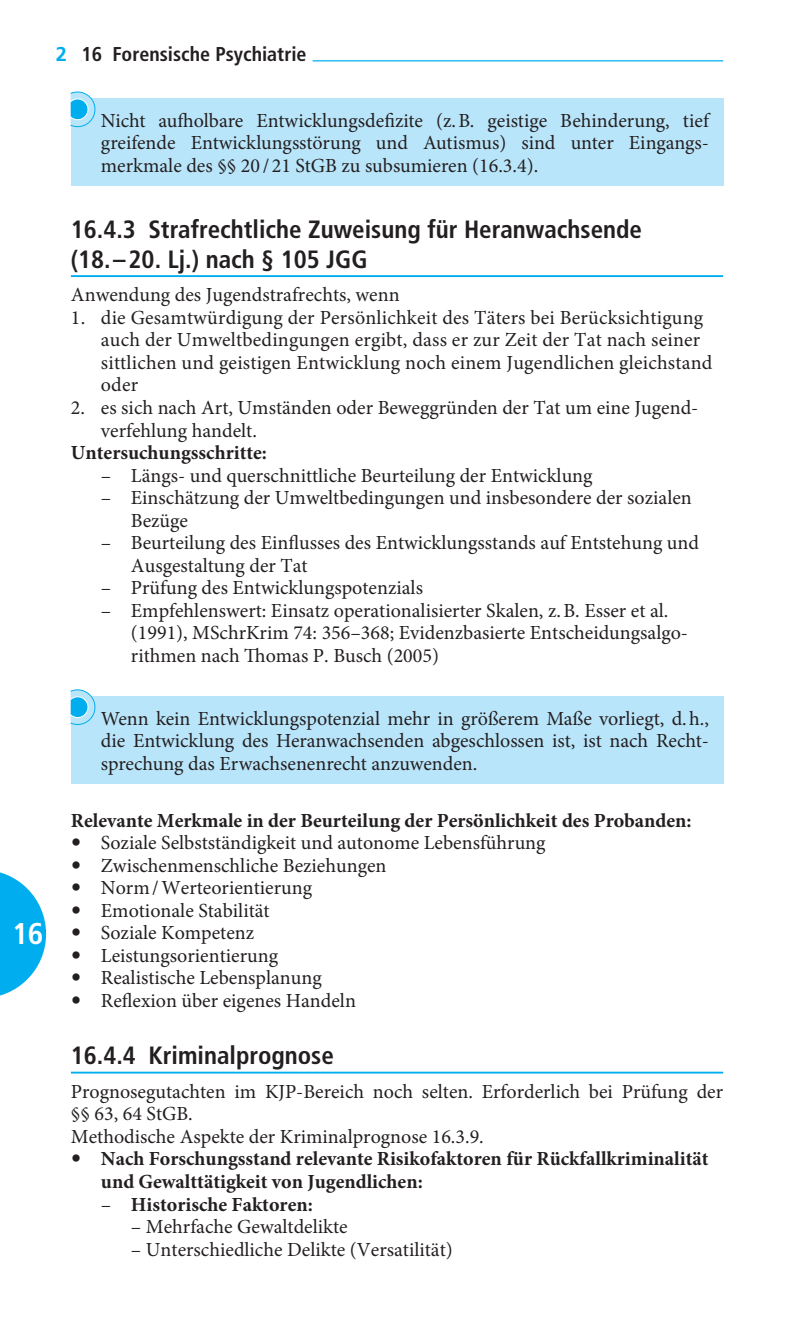
<style>
.page{position:relative;width:787px;height:1326px;background:#fff}
.page>*{position:absolute;margin:0;border:0;box-sizing:border-box;transform-origin:0 0}
.t1{font:700 condensed 30px "Frutiger LT Std";color:#fff}
._2_hd{font:700 condensed 25px/30px "Frutiger LT Std";color:#231f20}
.Bull_list_2{font:20px/22.5px "Minion Pro";color:#231f20}
.TE_D_text_flush{font:20px/22.5px "Minion Pro";color:#231f20;text-align:justify}
.Num_list{font:20px/22.5px "Minion Pro";letter-spacing:.01em;color:#231f20}
.Bull_list{font:20px "Minion Pro";color:#231f20}
.Text_flush{font:20px/22.5px "Minion Pro";color:#231f20}
.Bull_list-2{font:700 20px/22.5px "Minion Pro";color:#231f20}
.Text{font:700 20px "Minion Pro";color:#231f20}
.Bull_list_3{font:20px "Minion Pro";color:#231f20}
.Text-2{font:20px "Minion Pro";color:#231f20}
.t2{font:700 condensed 20px "Frutiger LT Std";color:#231f20}
.Bull_list_2-2{font:700 20px "Minion Pro";color:#231f20}
.s1{font-stretch:normal;color:#00aeef}
.s2{font-size:27.5px}
.s3{font-weight:400;font-size:27.5px}
.s4{font-weight:400}
</style>
<div class="page">
<hr style="left:81px;top:60px;width:642px;height:1px;background:#00aeef">
<div style="left:81px;top:58px;width:231px;height:5px;background:#fff"></div>
<hr style="left:71px;top:275px;width:652px;height:2px;background:#00aeef">
<hr style="left:71px;top:1071px;width:652px;height:2px;background:#00aeef">
<div style="left:71px;top:98px;width:652px;height:88px;background:#b9e5fa"></div>
<svg style="left:71px;top:92px;width:24px;height:35px"></svg>
<div style="left:71px;top:696px;width:652px;height:88px;background:#b9e5fa"></div>
<svg style="left:71px;top:689px;width:24px;height:35px"></svg>
<svg style="left:0;top:872px;width:46px;height:124px"></svg>
<p class="t2" style="left:56px;top:43px;width:252px"><span class="s1">2</span> 16 Forensische Psychiatrie</p>
<h1 class="t1" style="left:12px;top:916px;width:33px">16</h1>
<p class="TE_D_text_flush" style="left:101px;top:109px;width:609px">Nicht aufholbare Entwicklungsdefizite (z.B. geistige Behinderung, tief greifende Entwicklungsstörung und Autismus) sind unter Eingangs&shy;merkmale des §§ 20 / 21 StGB zu subsumieren (16.3.4).</p>
<p class="_2_hd" style="left:71px;top:214px;width:572px">16.4.3 Strafrechtliche Zuweisung für Heranwachsende (18.–20. Lj.) nach § 105 JGG</p>
<p class="Text_flush" style="left:71px;top:284px;width:330px">Anwendung des Jugendstrafrechts, wenn</p>
<p class="Num_list" style="left:101px;top:306px;width:613px;text-indent:-30px">1. die Gesamtwürdigung der Persönlichkeit des Täters bei Berücksichtigung auch der Umweltbedingungen ergibt, dass er zur Zeit der Tat nach seiner sittlichen und geistigen Entwicklung noch einem Jugendlichen gleichstand oder</p>
<p class="Num_list" style="left:101px;top:396px;width:599px;text-indent:-30px">2. es sich nach Art, Umständen oder Beweggründen der Tat um eine Jugend&shy;verfehlung handelt.</p>
<p class="Text" style="left:71px;top:438px;width:198px">Untersuchungsschritte:</p>
<p class="Bull_list_2" style="left:101px;top:464px;width:493px">– Längs- und querschnittliche Beurteilung der Entwicklung</p>
<p class="Bull_list_2" style="left:131px;top:486px;width:562px;text-indent:-30px">– Einschätzung der Umweltbedingungen und insbesondere der sozialen<br>Bezüge</p>
<p class="Bull_list_2" style="left:131px;top:531px;width:569px;text-indent:-30px">– Beurteilung des Einflusses des Entwicklungsstands auf Entstehung und<br>Ausgestaltung der Tat</p>
<p class="Bull_list_2" style="left:101px;top:576px;width:323px">– Prüfung des Entwicklungspotenzials</p>
<p class="Bull_list_2" style="left:131px;top:599px;width:558px;text-indent:-30px">– Empfehlenswert: Einsatz operationalisierter Skalen, z.B. Esser et al. (1991), MSchrKrim 74: 356–368; Evidenzbasierte Entscheidungsalgo&shy;rithmen nach Thomas P. Busch (2005)</p>
<p class="TE_D_text_flush" style="left:101px;top:707px;width:609px">Wenn kein Entwicklungspotenzial mehr in größerem Maße vorliegt, d.h., die Entwicklung des Heranwachsenden abgeschlossen ist, ist nach Recht&shy;sprechung das Erwachsenenrecht anzuwenden.</p>
<p class="Text" style="left:71px;top:806px;width:622px">Relevante Merkmale in der Beurteilung der Persönlichkeit des Probanden:</p>
<p class="Bull_list" style="left:71px;top:829px;width:476px"><span class="s2">•</span> Soziale Selbstständigkeit und autonome Lebensführung</p>
<p class="Bull_list" style="left:71px;top:851px;width:317px"><span class="s2">•</span> Zwischenmenschliche Beziehungen</p>
<p class="Bull_list" style="left:71px;top:874px;width:243px"><span class="s2">•</span> Norm/Werteorientierung</p>
<p class="Bull_list" style="left:71px;top:896px;width:200px"><span class="s2">•</span> Emotionale Stabilität</p>
<p class="Bull_list" style="left:71px;top:919px;width:185px"><span class="s2">•</span> Soziale Kompetenz</p>
<p class="Bull_list" style="left:71px;top:941px;width:209px"><span class="s2">•</span> Leistungsorientierung</p>
<p class="Bull_list" style="left:71px;top:964px;width:252px"><span class="s2">•</span> Realistische Lebensplanung</p>
<p class="Bull_list" style="left:71px;top:986px;width:286px"><span class="s2">•</span> Reflexion über eigenes Handeln</p>
<p class="_2_hd" style="left:71px;top:1040px;width:264px">16.4.4 Kriminalprognose</p>
<p class="Text_flush" style="left:71px;top:1080px;width:653px">Prognosegutachten im KJP-Bereich noch selten. Erforderlich bei Prüfung der §§ 63, 64 StGB.</p>
<p class="Text-2" style="left:71px;top:1123px;width:414px">Methodische Aspekte der Kriminalprognose 16.3.9.</p>
<p class="Bull_list-2" style="left:101px;top:1147px;width:609px;text-indent:-30px"><span class="s3">•</span> Nach Forschungsstand relevante Risikofaktoren für Rückfallkriminalität und Gewalttätigkeit von Jugendlichen:</p>
<p class="Bull_list_2-2" style="left:101px;top:1189px;width:213px"><span class="s4">–</span> Historische Faktoren:</p>
<p class="Bull_list_3" style="left:131px;top:1213px;width:218px">– Mehrfache Gewaltdelikte</p>
<p class="Bull_list_3" style="left:131px;top:1235px;width:323px">– Unterschiedliche Delikte (Versatilität)</p>
</div>
